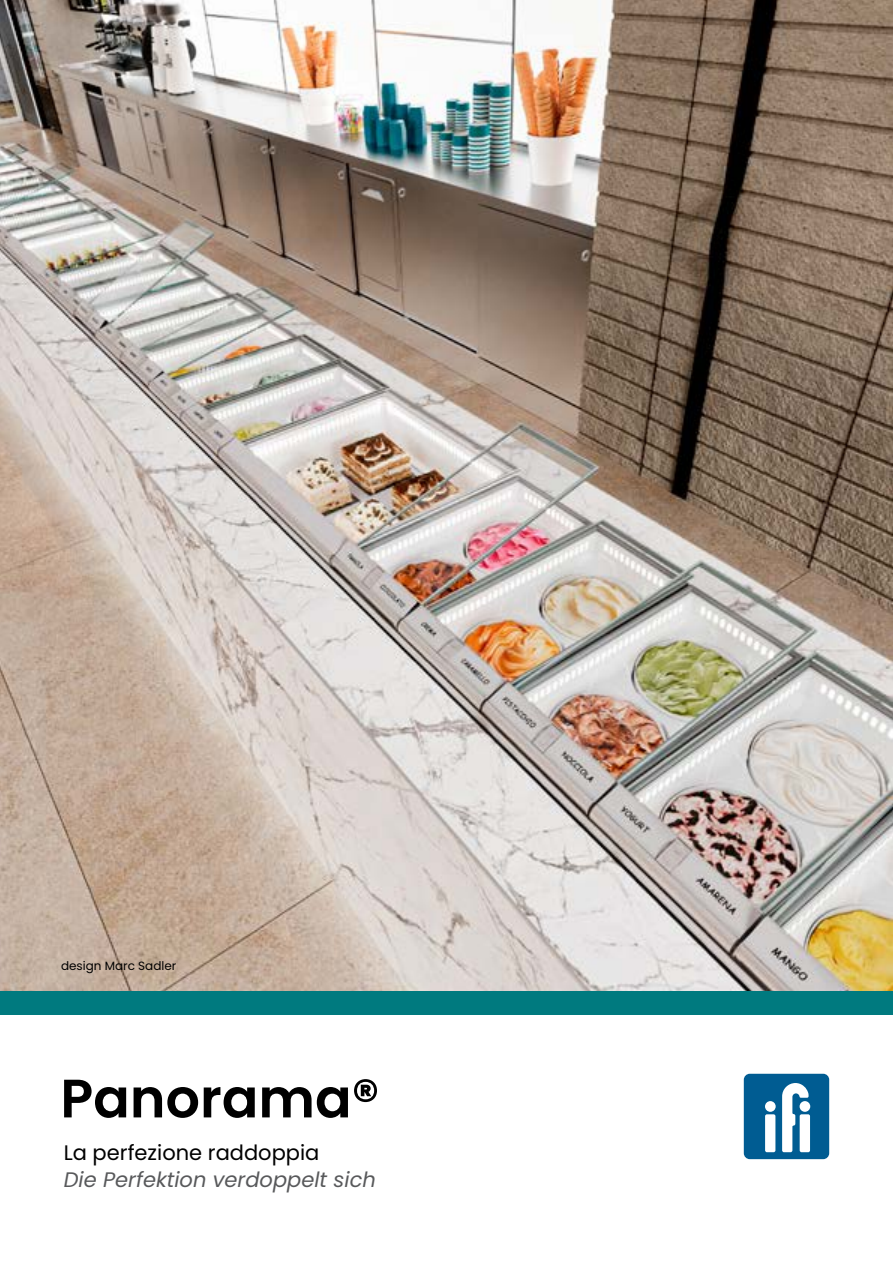
<style>
.page{position:relative;width:893px;height:1263px;background:#fff}
.page>*{position:absolute;margin:0;border:0;box-sizing:border-box;transform-origin:0 0}
.t1{font:600 54px "Poppins";color:#000}
.t2{font:italic 21px "Poppins";color:#58595b}
.t3{font:21px "Poppins";color:#000}
.t4{font:12px "Poppins";color:#000}
</style>
<div class="page">
<div style="left:0;top:958px;width:893px;height:56px;background:#007a7f"></div>
<img style="left:0;top:0;width:893px;height:991px">
<div style="left:744px;top:1074px;width:85px;height:85px;background:#005c92;border-radius:6px"></div>
<div style="left:765px;top:1114px;width:10px;height:38px;background:#fff;border-radius:2px"></div>
<div style="left:765px;top:1101px;width:11px;height:11px;background:#fff;border-radius:50%"></div>
<div style="left:800px;top:1114px;width:10px;height:38px;background:#fff;border-radius:2px"></div>
<svg style="left:782px;top:1083px;width:27px;height:69px"></svg>
<p class="t4" style="left:61px;top:958px;width:117px">design Marc Sadler</p>
<h1 class="t1" style="left:60px;top:1067px;width:321px">Panorama®</h1>
<p class="t3" style="left:64px;top:1140px;width:257px">La perfezione raddoppia</p>
<p class="t2" style="left:64px;top:1167px;width:314px">Die Perfektion verdoppelt sich</p>
</div>
